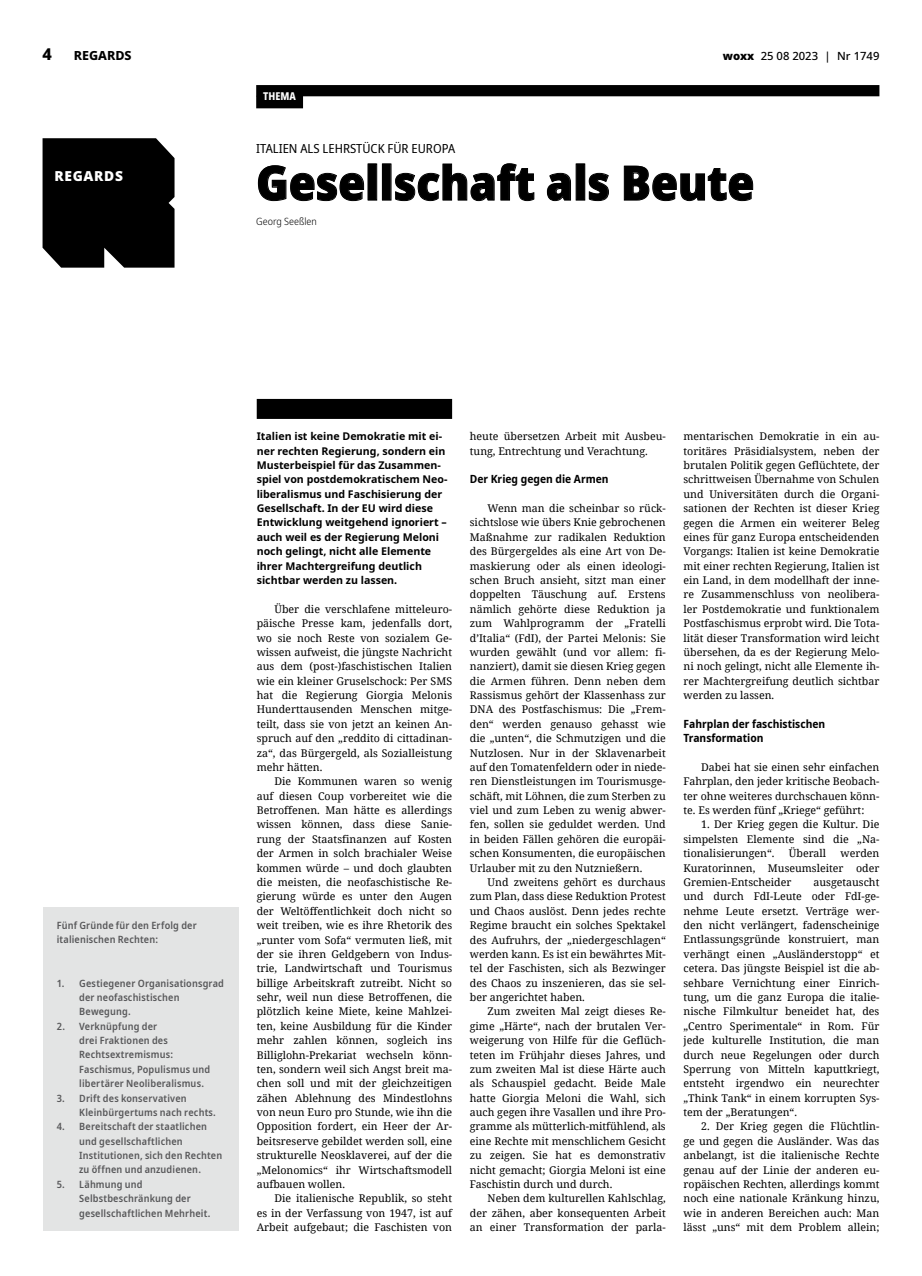
<style>
.page{position:relative;width:922px;height:1276px;background:#fff}
.page>*{position:absolute;margin:0;border:0;box-sizing:border-box;transform-origin:0 0}
.t1{font:900 semi-condensed 47.5px "Noto Sans";color:#000}
.t2{font:800 16.25px "Noto Sans";color:#000}
.t3{font:900 13.75px "Noto Sans";letter-spacing:.05em;color:#fff}
.t4{font:semi-condensed 12.5px "Noto Sans";color:#000}
.t5{font:800 12.5px "Noto Sans";color:#000}
.t6{font:700 semi-condensed 11.25px/14.4px "Noto Sans";color:#000}
.t7{font:500 11.25px "Noto Sans";color:#000}
.t8{font:800 condensed 10.75px "Noto Sans";color:#fff}
.t9{font:10.62px/14.4px "Noto Serif";color:#000;text-align:justify}
.t10{font:700 10.62px/14.4px "Noto Sans";color:#000}
.t11{font:600 semi-condensed 10px/14.4px "Noto Sans";letter-spacing:.015em;color:#58585a}
.t12{font:300 semi-condensed 10px "Noto Sans";color:#000}
.s1{font-weight:900}
</style>
<div class="page">
<svg style="left:258px;top:165px;width:106px;height:36px"></svg>
<div style="left:368px;top:164px;width:9px;height:36px;border:1px solid #000"></div>
<div style="left:382px;top:164px;width:9px;height:36px;border:1px solid #000"></div>
<svg style="left:395px;top:163px;width:139px;height:38px"></svg>
<svg style="left:547px;top:173px;width:24px;height:28px"></svg>
<svg style="left:588px;top:173px;width:21px;height:28px"></svg>
<svg style="left:623px;top:166px;width:130px;height:35px"></svg>
<div style="left:43px;top:138px;width:131px;height:130px;background:#000"></div>
<div style="left:43px;top:907px;width:195px;height:324px;background:#e3e4e4"></div>
<div style="left:256px;top:85px;width:623px;height:11px;background:#000"></div>
<div style="left:256px;top:96px;width:47px;height:12px;background:#000"></div>
<div style="left:257px;top:399px;width:195px;height:20px;background:#000"></div>
<h2 class="t2" style="left:43px;top:42px;width:11px">4</h2>
<p class="t5" style="left:74px;top:47px;width:59px">REGARDS</p>
<p class="t7" style="left:722px;top:48px;width:158px"><span class="s1">woxx</span> 25 08 2023 | Nr 1749</p>
<p class="t3" style="left:54px;top:166px;width:70px">REGARDS</p>
<p class="t8" style="left:263px;top:89px;width:34px">THEMA</p>
<p class="t4" style="left:256px;top:139px;width:200px">ITALIEN ALS LEHRSTÜCK FÜR EUROPA</p>
<h1 class="t1" style="left:256px;top:147px;width:499px">Gesellschaft als Beute</h1>
<p class="t12" style="left:256px;top:214px;width:62px">Georg Seeßlen</p>
<p class="t11" style="left:57px;top:918px;width:141px">Fünf Gründe für den Erfolg der italienischen Rechten:</p>
<p class="t11" style="left:79px;top:976px;width:146px;text-indent:-22px">1. Gestiegener Organisationsgrad der neofaschistischen<br>Bewegung.</p>
<p class="t11" style="left:79px;top:1019px;width:132px;text-indent:-22px">2. Verknüpfung der<br>drei Fraktionen des<br>Rechtsextremismus:<br>Faschismus, Populismus und libertärer Neoliberalismus.</p>
<p class="t11" style="left:79px;top:1091px;width:138px;text-indent:-22px">3. Drift des konservativen<br>Kleinbürgertums nach rechts.</p>
<p class="t11" style="left:79px;top:1119px;width:144px;text-indent:-22px">4. Bereitschaft der staatlichen und gesellschaftlichen<br>Institutionen, sich den Rechten zu öffnen und anzudienen.</p>
<p class="t11" style="left:79px;top:1177px;width:133px;text-indent:-22px">5. Lähmung und<br>Selbstbeschränkung der gesellschaftlichen Mehrheit.</p>
<p class="t10" style="left:257px;top:429px;width:192px">Italien ist keine Demokratie mit ei&shy;ner rechten Regierung, sondern ein Musterbeispiel für das Zusammen&shy;spiel von postdemokratischem Neo&shy;liberalismus und Faschisierung der Gesellschaft. In der EU wird diese Entwicklung weitgehend ignoriert – auch weil es der Regierung Meloni noch gelingt, nicht alle Elemente ihrer Machtergreifung deutlich sichtbar werden zu lassen.</p>
<p class="t9" style="left:257px;top:601px;width:197px;text-indent:18px">Über die verschlafene mitteleuro&shy;päische Presse kam, jedenfalls dort, wo sie noch Reste von sozialem Ge&shy;wissen aufweist, die jüngste Nachricht aus dem (post-)faschistischen Italien wie ein kleiner Gruselschock: Per SMS hat die Regierung Giorgia Melonis Hunderttausenden Menschen mitge&shy;teilt, dass sie von jetzt an keinen An&shy;spruch auf den „reddito di cittadinan&shy;za“, das Bürgergeld, als Sozialleistung mehr hätten.</p>
<p class="t9" style="left:257px;top:774px;width:197px;text-indent:18px">Die Kommunen waren so wenig auf diesen Coup vorbereitet wie die Betroffenen. Man hätte es allerdings wissen können, dass diese Sanie&shy;rung der Staatsfinanzen auf Kosten der Armen in solch brachialer Weise kommen würde – und doch glaubten die meisten, die neofaschistische Re&shy;gierung würde es unter den Augen der Weltöffentlichkeit doch nicht so weit treiben, wie es ihre Rhetorik des „runter vom Sofa“ vermuten ließ, mit der sie ihren Geldgebern von Indus&shy;trie, Landwirtschaft und Tourismus billige Arbeitskraft zutreibt. Nicht so sehr, weil nun diese Betroffenen, die plötzlich keine Miete, keine Mahlzei&shy;ten, keine Ausbildung für die Kinder mehr zahlen können, sogleich ins Billiglohn-Prekariat wechseln könn&shy;ten, sondern weil sich Angst breit ma&shy;chen soll und mit der gleichzeitigen zähen Ablehnung des Mindestlohns von neun Euro pro Stunde, wie ihn die Opposition fordert, ein Heer der Ar&shy;beitsreserve gebildet werden soll, eine strukturelle Neosklaverei, auf der die „Melonomics“ ihr Wirtschaftsmodell aufbauen wollen.</p>
<p class="t9" style="left:257px;top:1191px;width:197px;text-indent:18px">Die italienische Republik, so steht es in der Verfassung von 1947, ist auf Arbeit aufgebaut; die Faschisten von</p>
<p class="t9" style="left:469px;top:429px;width:197px">heute übersetzen Arbeit mit Ausbeu&shy;tung, Entrechtung und Verachtung.</p>
<p class="t6" style="left:469px;top:472px;width:140px">Der Krieg gegen die Armen</p>
<p class="t9" style="left:469px;top:501px;width:197px;text-indent:18px">Wenn man die scheinbar so rück&shy;sichtslose wie übers Knie gebrochenen Maßnahme zur radikalen Reduktion des Bürgergeldes als eine Art von De&shy;maskierung oder als einen ideologi&shy;schen Bruch ansieht, sitzt man einer doppelten Täuschung auf. Erstens nämlich gehörte diese Reduktion ja zum Wahlprogramm der „Fratelli d’Italia“ (FdI), der Partei Melonis: Sie wurden gewählt (und vor allem: fi&shy;nanziert), damit sie diesen Krieg gegen die Armen führen. Denn neben dem Rassismus gehört der Klassenhass zur DNA des Postfaschismus: Die „Frem&shy;den“ werden genauso gehasst wie die „unten“, die Schmutzigen und die Nutzlosen. Nur in der Sklavenarbeit auf den Tomatenfeldern oder in niede&shy;ren Dienstleistungen im Tourismusge&shy;schäft, mit Löhnen, die zum Sterben zu viel und zum Leben zu wenig abwer&shy;fen, sollen sie geduldet werden. Und in beiden Fällen gehören die europäi&shy;schen Konsumenten, die europäischen Urlauber mit zu den Nutznießern.</p>
<p class="t9" style="left:469px;top:874px;width:197px;text-indent:18px">Und zweitens gehört es durchaus zum Plan, dass diese Reduktion Protest und Chaos auslöst. Denn jedes rechte Regime braucht ein solches Spektakel des Aufruhrs, der „niedergeschlagen“ werden kann. Es ist ein bewährtes Mit&shy;tel der Faschisten, sich als Bezwinger des Chaos zu inszenieren, das sie sel&shy;ber angerichtet haben.</p>
<p class="t9" style="left:469px;top:1004px;width:197px;text-indent:18px">Zum zweiten Mal zeigt dieses Re&shy;gime „Härte“, nach der brutalen Ver&shy;weigerung von Hilfe für die Geflüch&shy;teten im Frühjahr dieses Jahres, und zum zweiten Mal ist diese Härte auch als Schauspiel gedacht. Beide Male hatte Giorgia Meloni die Wahl, sich auch gegen ihre Vasallen und ihre Pro&shy;gramme als mütterlich-mitfühlend, als eine Rechte mit menschlichem Gesicht zu zeigen. Sie hat es demonstrativ nicht gemacht; Giorgia Meloni ist eine Faschistin durch und durch.</p>
<p class="t9" style="left:469px;top:1191px;width:197px;text-indent:18px">Neben dem kulturellen Kahlschlag, der zähen, aber konsequenten Arbeit an einer Transformation der parla-</p>
<p class="t9" style="left:683px;top:429px;width:197px">mentarischen Demokratie in ein au&shy;toritäres Präsidialsystem, neben der brutalen Politik gegen Geflüchtete, der schrittweisen Übernahme von Schulen und Universitäten durch die Organi&shy;sationen der Rechten ist dieser Krieg gegen die Armen ein weiterer Beleg eines für ganz Europa entscheidenden Vorgangs: Italien ist keine Demokratie mit einer rechten Regierung, Italien ist ein Land, in dem modellhaft der inne&shy;re Zusammenschluss von neolibera&shy;ler Postdemokratie und funktionalem Postfaschismus erprobt wird. Die Tota&shy;lität dieser Transformation wird leicht übersehen, da es der Regierung Melo&shy;ni noch gelingt, nicht alle Elemente ih&shy;rer Machtergreifung deutlich sichtbar werden zu lassen.</p>
<p class="t6" style="left:683px;top:717px;width:143px">Fahrplan der faschistischen<br>Transformation</p>
<p class="t9" style="left:683px;top:759px;width:197px;text-indent:18px">Dabei hat sie einen sehr einfachen Fahrplan, den jeder kritische Beobach&shy;ter ohne weiteres durchschauen könn&shy;te. Es werden fünf „Kriege“ geführt:</p>
<p class="t9" style="left:683px;top:817px;width:197px;text-indent:18px">1. Der Krieg gegen die Kultur. Die simpelsten Elemente sind die „Na&shy;tionalisierungen“.</p>
<p class="t9" style="left:788px;top:846px;width:39px">Überall</p>
<p class="t9" style="left:683px;top:846px;width:197px;text-indent:157px">werden Kuratorinnen, Museumsleiter oder Gremien-Entscheider</p>
<p class="t9" style="left:683px;top:874px;width:197px;text-indent:130px">ausgetauscht und durch FdI-Leute oder FdI-ge&shy;nehme Leute ersetzt. Verträge wer&shy;den nicht verlängert, fadenscheinige Entlassungsgründe konstruiert, man verhängt einen „Ausländerstopp“ et cetera. Das jüngste Beispiel ist die ab&shy;sehbare Vernichtung einer Einrich&shy;tung, um die ganz Europa die italie&shy;nische Filmkultur beneidet hat, des „Centro Sperimentale“ in Rom. Für jede kulturelle Institution, die man durch neue Regelungen oder durch Sperrung von Mitteln kaputtkriegt, entsteht irgendwo ein neurechter „Think Tank“ in einem korrupten Sys&shy;tem der „Beratungen“.</p>
<p class="t9" style="left:683px;top:1119px;width:197px;text-indent:18px">2. Der Krieg gegen die Flüchtlin&shy;ge und gegen die Ausländer. Was das anbelangt, ist die italienische Rechte genau auf der Linie der anderen eu&shy;ropäischen Rechten, allerdings kommt noch eine nationale Kränkung hinzu, wie in anderen Bereichen auch: Man lässt „uns“ mit dem Problem allein;</p>
</div>
